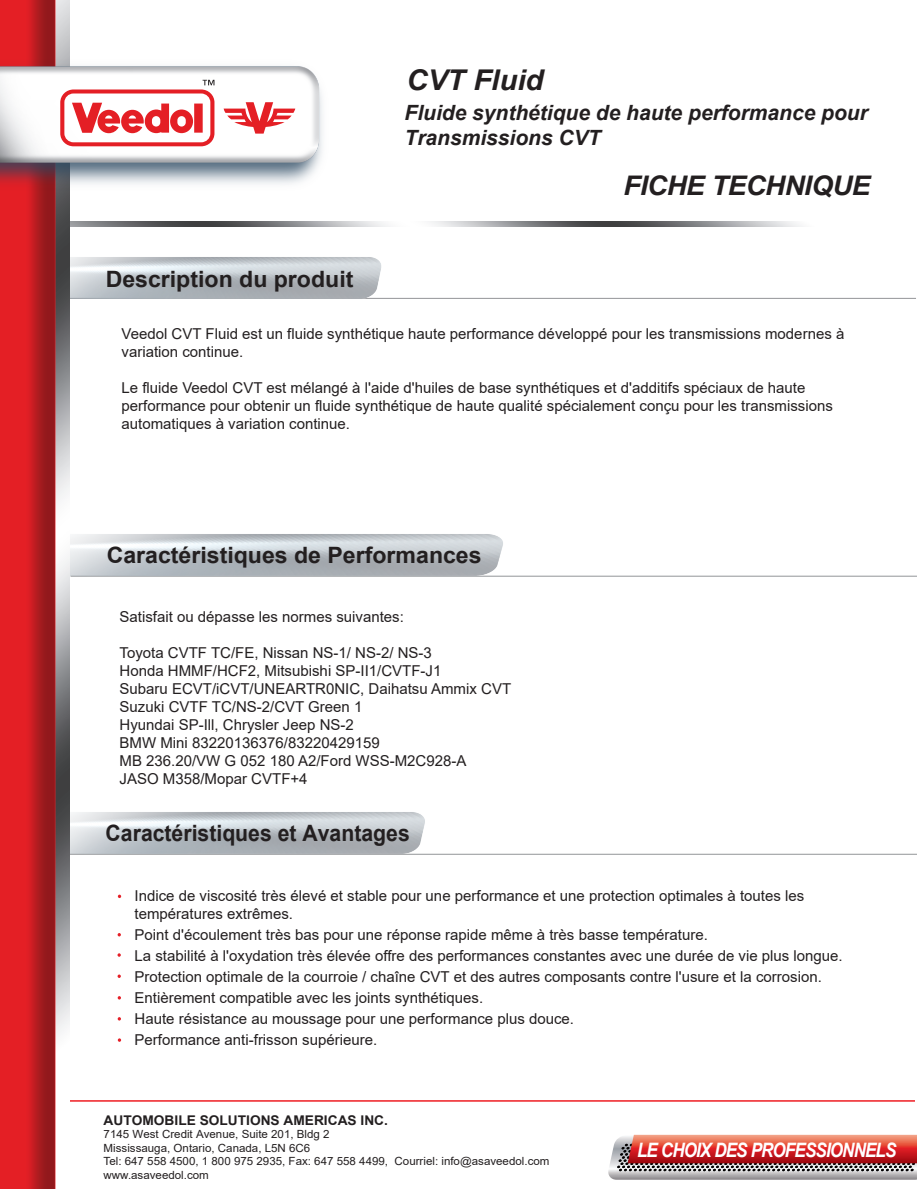
<style>
.page{position:relative;width:917px;height:1189px;background:#fff}
.page>*{position:absolute;margin:0;border:0;box-sizing:border-box;transform-origin:0 0}
.t1{font:italic 700 28.65px "Arial";color:#231f20}
.t2{font:italic 700 27px "Arial";letter-spacing:-.02em;color:#231f20}
.t3{font:700 22.5px "Arial";color:#231f20}
.t4{font:700 22.5px "Arial";color:#231f20;scale:.94 1}
.t5{font:italic 700 21px/25.2px "Arial";color:#231f20}
.t6{font:italic 700 19.95px "Arial";letter-spacing:-.05em;color:#fff;scale:.85 1}
.t7{font:15px/18px "Arial";color:#231f20}
.t8{font:700 13.35px "Arial";color:#231f20}
.t9{font:11.25px/13.5px "Arial";color:#231f20}
</style>
<div class="page">
<hr style="left:65px;top:298px;width:851px;height:1px;background:#939598">
<img style="left:69px;top:227px;width:336px;height:91px">
<img style="left:69px;top:221px;width:733px;height:6px">
<hr style="left:49px;top:1099px;width:865px;height:2px;background:#ee1d23">
<hr style="left:71px;top:575px;width:846px;height:1px;background:#939598">
<img style="left:69px;top:534px;width:467px;height:62px">
<hr style="left:66px;top:853px;width:851px;height:1px;background:#939598">
<img style="left:69px;top:779px;width:382px;height:94px">
<svg style="left:608px;top:1134px;width:309px;height:45px;background:#c16864"></svg>
<img style="left:0;top:0;width:69px;height:1188px">
<img style="left:0;top:26px;width:322px;height:176px">
<svg style="left:224px;top:102px;width:71px;height:32px"></svg>
<svg style="left:60px;top:80px;width:154px;height:66px"></svg>
<h1 class="t1" style="left:406px;top:61px;width:138px">CVT Fluid</h1>
<h3 class="t5" style="left:404px;top:101px;width:465px">Fluide synthétique de haute performance pour<br>Transmissions CVT</h3>
<h3 class="t3" style="left:106px;top:263px;width:249px">Description du produit</h3>
<h2 class="t2" style="left:623px;top:167px;width:248px">FICHE TECHNIQUE</h2>
<p class="t7" style="left:122px;top:325px;width:724px">Veedol CVT Fluid est un fluide synthétique haute performance développé pour les transmissions modernes à variation continue.</p>
<p class="t7" style="left:122px;top:379px;width:713px">Le fluide Veedol CVT est mélangé à l'aide d'huiles de base synthétiques et d'additifs spéciaux de haute performance pour obtenir un fluide synthétique de haute qualité spécialement conçu pour les transmissions automatiques à variation continue.</p>
<h3 class="t3" style="left:107px;top:539px;width:376px">Caractéristiques de Performances</h3>
<p class="t7" style="left:120px;top:607px;width:286px">Satisfait ou dépasse les normes suivantes:</p>
<p class="t7" style="left:120px;top:643px;width:393px">Toyota CVTF TC/FE, Nissan NS-1/ NS-2/ NS-3<br>Honda HMMF/HCF2, Mitsubishi SP-II1/CVTF-J1<br>Subaru ECVT/iCVT/UNEARTR0NIC, Daihatsu Ammix CVT Suzuki CVTF TC/NS-2/CVT Green 1<br>Hyundai SP-Ill, Chrysler Jeep NS-2<br>BMW Mini 83220136376/83220429159<br>MB 236.20/VW G 052 180 A2/Ford WSS-M2C928-A<br>JASO M358/Mopar CVTF+4</p>
<h3 class="t4" style="left:106px;top:817px;width:325px">Caractéristiques et Avantages</h3>
<p class="t7" style="left:135px;top:886px;width:671px">Indice de viscosité très élevé et stable pour une performance et une protection optimales à toutes les températures extrêmes.</p>
<p class="t7" style="left:135px;top:923px;width:709px;line-height:21px">Point d'écoulement très bas pour une réponse rapide même à très basse température.<br>La stabilité à l'oxydation très élevée offre des performances constantes avec une durée de vie plus longue.<br>Protection optimale de la courroie / chaîne CVT et des autres composants contre l'usure et la corrosion.<br>Entièrement compatible avec les joints synthétiques.<br>Haute résistance au moussage pour une performance plus douce.<br>Performance anti-frisson supérieure.</p>
<p class="t8" style="left:104px;top:1110px;width:286px">AUTOMOBILE SOLUTIONS AMERICAS INC.</p>
<p class="t9" style="left:104px;top:1127px;width:447px">7145 West Credit Avenue, Suite 201, Bldg 2<br>Mississauga, Ontario, Canada, L5N 6C6<br>Tel: 647 558 4500, 1 800 975 2935, Fax: 647 558 4499, Courriel: info@asaveedol.com www.asaveedol.com</p>
<h3 class="t6" style="left:637px;top:1136px;width:307px">LE CHOIX DES PROFESSIONNELS</h3>
</div>
